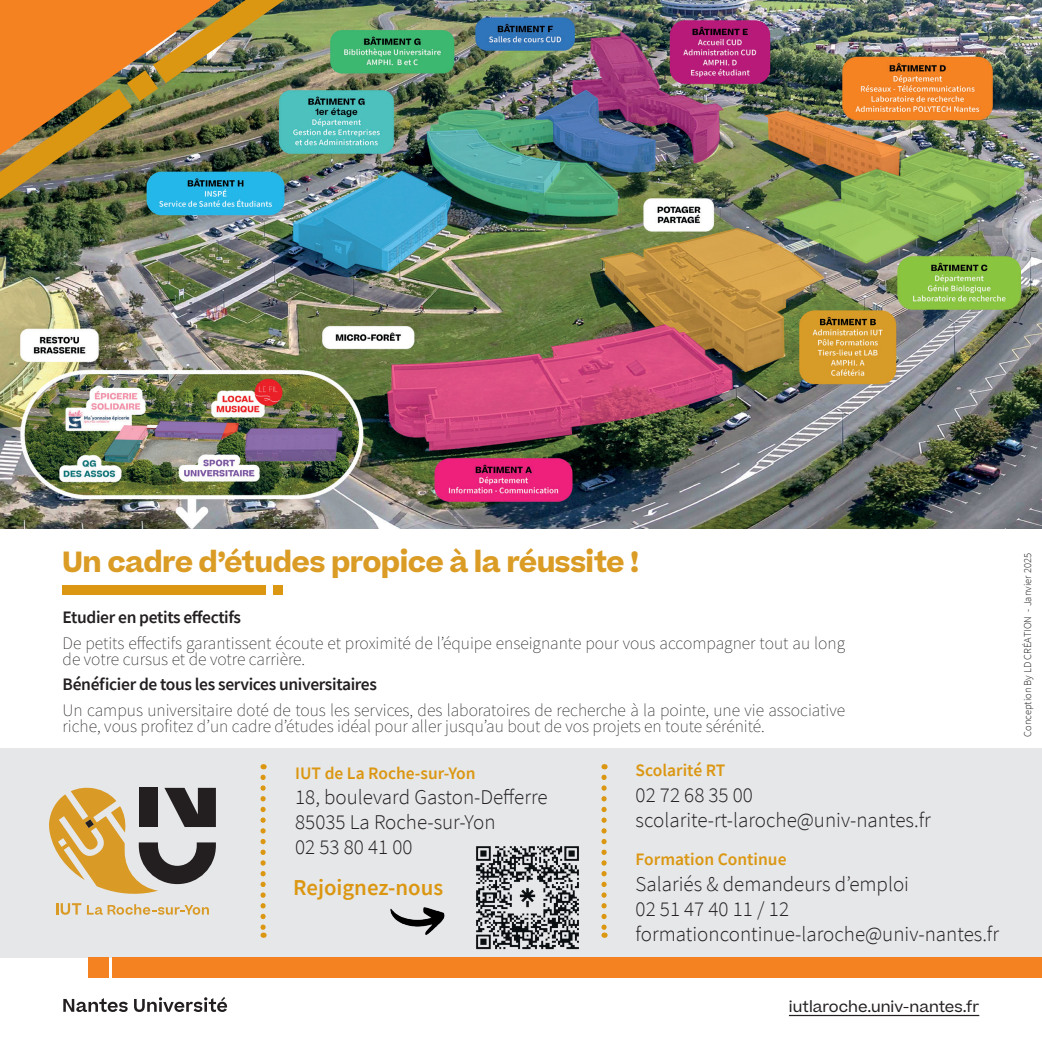
<style>
.page{position:relative;width:1042px;height:1042px;background:#fff}
.page>*{position:absolute;margin:0;border:0;box-sizing:border-box;transform-origin:0 0}
.t1{font:700 28px "Beatrice";letter-spacing:-.02em;color:#da9c25}
.t2{font:600 22.75px "Source Sans Pro";color:#db9712}
.t3{font:300 21px/25.2px "Source Sans Pro";color:#231f20}
.t4{font:200 17.5px/15.8px "Source Sans Pro";color:#231f20}
.t5{font:600 17.5px "Source Sans Pro";letter-spacing:-.02em;color:#231f20}
.t6{font:600 17.5px "Source Sans Pro";color:#db9712}
.t7{font:14.88px "Beatrice";color:#231f20}
.t8{font:300 10.5px "Source Sans Pro";color:#231f20}
</style>
<div class="page">
<img style="left:0;top:0;width:1042px;height:528px">
<div style="left:62px;top:586px;width:204px;height:9px;background:#db9712"></div>
<div style="left:273px;top:586px;width:9px;height:9px;background:#db9712"></div>
<div style="left:0;top:748px;width:1042px;height:209px;background:#e6e7e9"></div>
<img style="left:0;top:0;width:284px;height:199px">
<svg style="left:63px;top:997px;width:164px;height:15px"></svg>
<hr style="left:789px;top:1015px;width:190px;height:1px;background:#231f20">
<svg style="left:601px;top:777px;width:6px;height:161px"></svg>
<div style="left:113px;top:957px;width:929px;height:20px;background:#f58220"></div>
<div style="left:88px;top:957px;width:20px;height:20px;background:#f58220"></div>
<svg style="left:49px;top:788px;width:167px;height:106px"></svg>
<svg style="left:56px;top:903px;width:25px;height:12px"></svg>
<svg style="left:87px;top:904px;width:122px;height:11px"></svg>
<svg style="left:260px;top:777px;width:6px;height:161px"></svg>
<img style="left:390px;top:907px;width:55px;height:28px">
<img style="left:476px;top:846px;width:103px;height:104px">
<h1 class="t1" style="left:62px;top:543px;width:578px">Un cadre d’études propice à la réussite !</h1>
<p class="t5" style="left:63px;top:606px;width:180px">Etudier en petits effectifs</p>
<p class="t4" style="left:63px;top:635px;width:784px">De petits effectifs garantissent écoute et proximité de l’équipe enseignante pour vous accompagner tout au long de votre cursus et de votre carrière.</p>
<p class="t5" style="left:63px;top:673px;width:316px">Bénéficier de tous les services universitaires</p>
<p class="t4" style="left:63px;top:702px;width:784px">Un campus universitaire doté de tous les services, des laboratoires de recherche à la pointe, une vie associative riche, vous profitez d’un cadre d’études idéal pour aller jusqu’au bout de vos projets en toute sérénité.</p>
<p class="t6" style="left:295px;top:761px;width:182px">IUT de La Roche-sur-Yon</p>
<p class="t3" style="left:295px;top:784px;width:254px">18, boulevard Gaston-Defferre<br>85035 La Roche-sur-Yon<br>02 53 80 41 00</p>
<p class="t6" style="left:635px;top:759px;width:91px">Scolarité RT</p>
<p class="t3" style="left:635px;top:782px;width:297px">02 72 68 35 00 scolarite-rt-laroche@univ-nantes.fr</p>
<p class="t6" style="left:635px;top:848px;width:152px">Formation Continue</p>
<p class="t3" style="left:635px;top:871px;width:365px">Salariés &amp; demandeurs d’emploi<br>02 51 47 40 11 / 12 formationcontinue-laroche@univ-nantes.fr</p>
<h2 class="t2" style="left:293px;top:873px;width:151px">Rejoignez-nous</h2>
<p class="t7" style="left:789px;top:997px;width:192px">iutlaroche.univ-nantes.fr</p>
<p class="t8" style="left:1021px;top:737px;width:185px;rotate:-90deg">Conception By LD CRÉATION - Janvier 2025</p>
</div>
